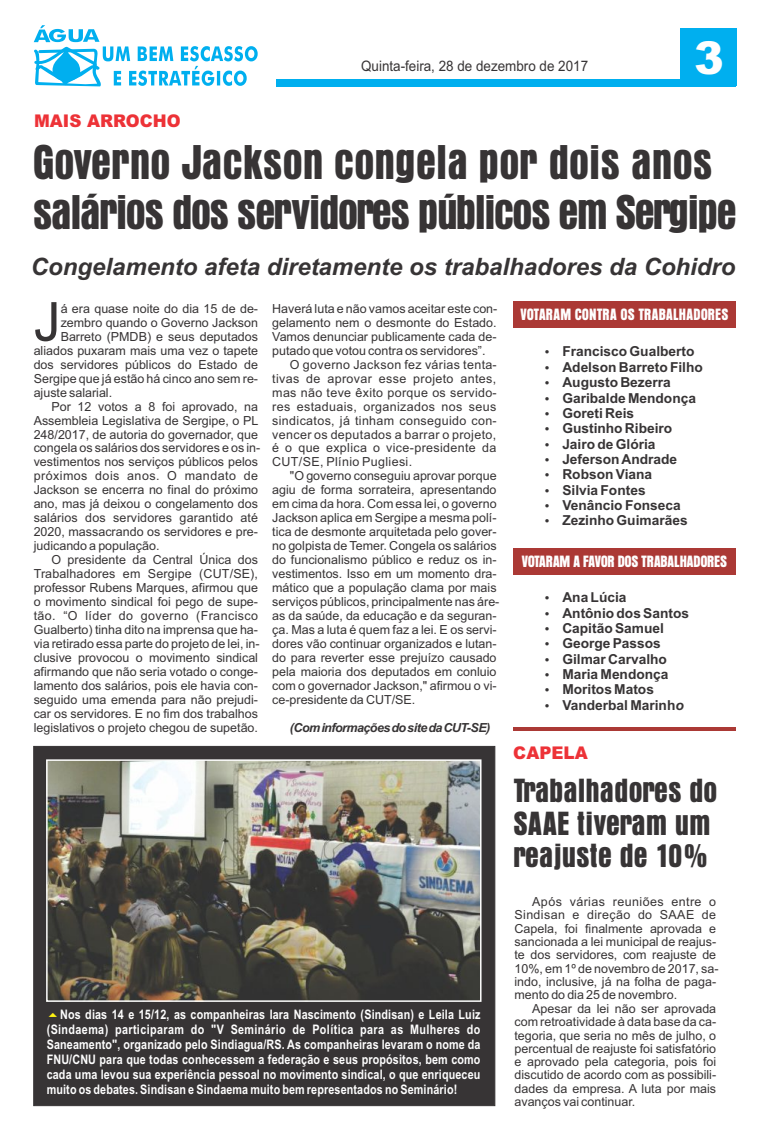
<style>
.page{position:relative;width:762px;height:1134px;background:#fff}
.page>*{position:absolute;margin:0;border:0;box-sizing:border-box;transform-origin:0 0}
.t1{font:53.88px "Arial";color:#373435}
.t2{font:900 45.38px "Arial";color:#fefefe}
.t3{font:43.38px/49.8px "Aura";letter-spacing:-.035em;color:#373435}
.t4{font:29.75px/32.4px "Aura";color:#373435}
.t5{font:italic 700 24px "Arial";color:#373435}
.t6{font:900 17.5px "Arial";color:#ed3237;scale:.96 1}
.t7{font:14.5px "Arial";color:#373435;scale:.93 1}
.t8{font:14.5px "Aura";letter-spacing:-.025em;color:#fefefe}
.t9{font:14.5px "Aura";color:#fefefe}
.t10{font:700 13.75px/15.4px "Arial";color:#373435}
.t11{font:700 13.12px/15px "Arial Narrow";letter-spacing:.01em;color:#fefefe;text-align:justify}
.t12{font:12.5px/13.2px "Arial";color:#373435}
.t13{font:12.5px "Arial";letter-spacing:.03em;color:#373435}
.t14{font:italic 700 12.5px "Arial";letter-spacing:-.04em;color:#373435}
.t15{font:12.5px "Arial";letter-spacing:.035em;color:#373435}
.s1{font-style:italic}
</style>
<div class="page">
<div style="left:276px;top:79px;width:460px;height:8px;background:#00afef"></div>
<div style="left:680px;top:29px;width:56px;height:57px;background:#00afef"></div>
<svg style="left:34px;top:25px;width:224px;height:61px"></svg>
<div style="left:513px;top:301px;width:222px;height:26px;background:#ab3935"></div>
<div style="left:513px;top:548px;width:222px;height:26px;background:#ab3935"></div>
<hr style="left:513px;top:727px;width:222px;height:4px;background:#ab3935">
<div style="left:33px;top:746px;width:462px;height:360px;background:#373435"></div>
<img style="left:48px;top:761px;width:431px;height:239px">
<div style="left:46px;top:759px;width:435px;height:243px;border:1px solid #fefefe"></div>
<svg style="left:49px;top:1013px;width:8px;height:4px"></svg>
<p class="t7" style="left:361px;top:61px;width:246px">Quinta-feira, 28 de dezembro de 2017</p>
<h2 class="t2" style="left:694px;top:41px;width:31px">3</h2>
<h3 class="t6" style="left:34px;top:115px;width:154px">MAIS ARROCHO</h3>
<h3 class="t3" style="left:33px;top:139px;width:705px">Governo Jackson congela por dois anos salários dos servidores públicos em Sergipe</h3>
<h3 class="t5" style="left:31px;top:257px;width:706px">Congelamento afeta diretamente os trabalhadores da Cohidro</h3>
<p class="t9" style="left:520px;top:306px;width:210px">VOTARAM CONTRA OS TRABALHADORES</p>
<h1 class="t1" style="left:34px;top:301px;width:28px">J</h1>
<p class="t12" style="left:272px;top:303px;width:227px">Haverá luta e não vamos aceitar este con-</p>
<p class="t12" style="left:272px;top:317px;width:226px">gelamento nem o desmonte do Estado.</p>
<p class="t12" style="left:272px;top:331px;width:226px">Vamos denunciar publicamente cada de-</p>
<p class="t12" style="left:272px;top:345px;width:215px">putado que votou contra os servidores”.</p>
<p class="t13" style="left:290px;top:360px;width:208px">O governo Jackson fez várias tenta-</p>
<p class="t13" style="left:272px;top:373px;width:226px">tivas de aprovar esse projeto antes,</p>
<p class="t13" style="left:272px;top:387px;width:226px">mas não teve êxito porque os servido-</p>
<p class="t13" style="left:272px;top:401px;width:226px">res estaduais, organizados nos seus</p>
<p class="t13" style="left:272px;top:415px;width:226px">sindicatos, já tinham conseguido con-</p>
<p class="t13" style="left:272px;top:429px;width:226px">vencer os deputados a barrar o projeto,</p>
<p class="t13" style="left:272px;top:443px;width:226px">é o que explica o vice-presidente da</p>
<p class="t13" style="left:272px;top:457px;width:141px">CUT/SE, Plínio Pugliesi.</p>
<p class="t12" style="left:290px;top:470px;width:208px">"O governo conseguiu aprovar porque</p>
<p class="t12" style="left:272px;top:484px;width:226px">agiu de forma sorrateira, apresentando</p>
<p class="t12" style="left:272px;top:498px;width:226px">em cima da hora. Com essa lei, o governo</p>
<p class="t12" style="left:272px;top:512px;width:226px">Jackson aplica em Sergipe a mesma polí-</p>
<p class="t12" style="left:272px;top:526px;width:226px">tica de desmonte arquitetada pelo gover-</p>
<p class="t12" style="left:272px;top:540px;width:226px">no golpista de Temer. Congela os salários</p>
<p class="t12" style="left:272px;top:554px;width:226px">do funcionalismo público e reduz os in-</p>
<p class="t12" style="left:272px;top:568px;width:226px">vestimentos. Isso em um momento dra-</p>
<p class="t12" style="left:272px;top:582px;width:226px">mático que a população clama por mais</p>
<p class="t12" style="left:272px;top:596px;width:229px">serviços públicos, principalmente nas áre-</p>
<p class="t12" style="left:272px;top:610px;width:226px">as da saúde, da educação e da seguran-</p>
<p class="t12" style="left:272px;top:624px;width:226px">ça. Mas a luta é quem faz a lei. E os servi-</p>
<p class="t12" style="left:272px;top:638px;width:226px">dores vão continuar organizados e lutan-</p>
<p class="t12" style="left:272px;top:652px;width:226px">do para reverter esse prejuízo causado</p>
<p class="t12" style="left:272px;top:666px;width:226px">pela maioria dos deputados em conluio</p>
<p class="t12" style="left:272px;top:680px;width:226px">com o governador Jackson," afirmou o vi-</p>
<p class="t12" style="left:272px;top:694px;width:145px">ce-presidente da CUT/SE.</p>
<p class="t14" style="left:290px;top:723px;width:202px">(CominformaçõesdositedaCUT-SE)</p>
<p class="t12" style="left:61px;top:303px;width:199px">á era quase noite do dia 15 de de-</p>
<p class="t12" style="left:61px;top:317px;width:199px">zembro quando o Governo Jackson</p>
<p class="t12" style="left:61px;top:331px;width:199px">Barreto (PMDB) e seus deputados</p>
<p class="t12" style="left:34px;top:345px;width:226px">aliados puxaram mais uma vez o tapete</p>
<p class="t12" style="left:34px;top:359px;width:226px">dos servidores públicos do Estado de</p>
<p class="t12" style="left:34px;top:373px;width:226px">Sergipe que já estão há cinco ano sem re-</p>
<p class="t12" style="left:34px;top:387px;width:80px">ajuste salarial.</p>
<p class="t12" style="left:51px;top:401px;width:208px">Por 12 votos a 8 foi aprovado, na</p>
<p class="t12" style="left:34px;top:415px;width:226px">Assembleia Legislativa de Sergipe, o PL</p>
<p class="t12" style="left:34px;top:429px;width:226px">248/2017, de autoria do governador, que</p>
<p class="t12" style="left:34px;top:443px;width:228px">congela os salários dos servidores e os in-</p>
<p class="t12" style="left:34px;top:457px;width:226px">vestimentos nos serviços públicos pelos</p>
<p class="t15" style="left:34px;top:471px;width:226px">próximos dois anos. O mandato de</p>
<p class="t12" style="left:34px;top:484px;width:226px">Jackson se encerra no final do próximo</p>
<p class="t12" style="left:34px;top:498px;width:226px">ano, mas já deixou o congelamento dos</p>
<p class="t12" style="left:34px;top:512px;width:226px">salários dos servidores garantido até</p>
<p class="t12" style="left:34px;top:526px;width:226px">2020, massacrando os servidores e pre-</p>
<p class="t12" style="left:34px;top:540px;width:127px">judicando a população.</p>
<p class="t12" style="left:51px;top:554px;width:208px">O presidente da Central Única dos</p>
<p class="t12" style="left:34px;top:568px;width:226px">Trabalhadores em Sergipe (CUT/SE),</p>
<p class="t12" style="left:34px;top:582px;width:226px">professor Rubens Marques, afirmou que</p>
<p class="t12" style="left:34px;top:596px;width:226px">o movimento sindical foi pego de supe-</p>
<p class="t13" style="left:34px;top:611px;width:226px">tão. “O líder do governo (Francisco</p>
<p class="t12" style="left:34px;top:624px;width:226px">Gualberto) tinha dito na imprensa que ha-</p>
<p class="t12" style="left:34px;top:638px;width:227px">via retirado essa parte do projeto de lei, in-</p>
<p class="t12" style="left:34px;top:652px;width:226px">clusive provocou o movimento sindical</p>
<p class="t12" style="left:34px;top:666px;width:226px">afirmando que não seria votado o conge-</p>
<p class="t12" style="left:34px;top:680px;width:226px">lamento dos salários, pois ele havia con-</p>
<p class="t12" style="left:34px;top:694px;width:226px">seguido uma emenda para não prejudi-</p>
<p class="t12" style="left:34px;top:708px;width:226px">car os servidores. E no fim dos trabalhos</p>
<p class="t12" style="left:34px;top:722px;width:226px">legislativos o projeto chegou de supetão.</p>
<p class="t10" style="left:562px;top:345px;width:142px">Francisco Gualberto<br>Adelson Barreto Filho<br>Augusto Bezerra<br>Garibalde Mendonça<br>Goreti Reis<br>Gustinho Ribeiro<br>Jairo de Glória<br>Jeferson Andrade<br>Robson Viana<br>Silvia Fontes<br>Venâncio Fonseca<br>Zezinho Guimarães</p>
<p class="t8" style="left:521px;top:553px;width:207px">VOTARAM A FAVOR DOS TRABALHADORES</p>
<p class="t10" style="left:562px;top:591px;width:128px">Ana Lúcia<br>Antônio dos Santos<br>Capitão Samuel<br>George Passos<br>Gilmar Carvalho<br>Maria Mendonça<br>Moritos Matos<br>Vanderbal Marinh<span class="s1">o</span></p>
<p class="t11" style="left:47px;top:1008px;width:435px;text-indent:14px">Nos dias 14 e 15/12, as companheiras Iara Nascimento (Sindisan) e Leila Luiz (Sindaema) participaram do "V Seminário de Política para as Mulheres do Saneamento", organizado pelo Sindiagua/RS. As companheiras levaram o nome da FNU/CNU para que todas conhecessem a federação e seus propósitos, bem como cada uma levou sua experiência pessoal no movimento sindical, o que enriqueceu muito os debates. Sindisan e Sindaema muito bem representados no Seminário!</p>
<h3 class="t6" style="left:513px;top:747px;width:79px">CAPELA</h3>
<h3 class="t4" style="left:513px;top:776px;width:205px">Trabalhadores do<br>SAAE tiveram um reajuste de 10%</h3>
<p class="t12" style="left:514px;top:896px;width:205px;text-indent:18px">Após várias reuniões entre o<br>Sindisan e direção do SAAE de<br>Capela, foi finalmente aprovada e sancionada a lei municipal de reajus&shy;te dos servidores, com reajuste de<br>10%, em 1º de novembro de 2017, sa&shy;indo, inclusive, já na folha de paga&shy;mento do dia 25 de novembro.</p>
<p class="t12" style="left:514px;top:1003px;width:203px;text-align:justify;text-indent:18px">Apesar da lei não ser aprovada com retroatividade à data base da ca&shy;tegoria, que seria no mês de julho, o percentual de reajuste foi satisfatório e aprovado pela categoria, pois foi discutido de acordo com as possibili&shy;dades da empresa. A luta por mais avanços vai continuar.</p>
</div>
